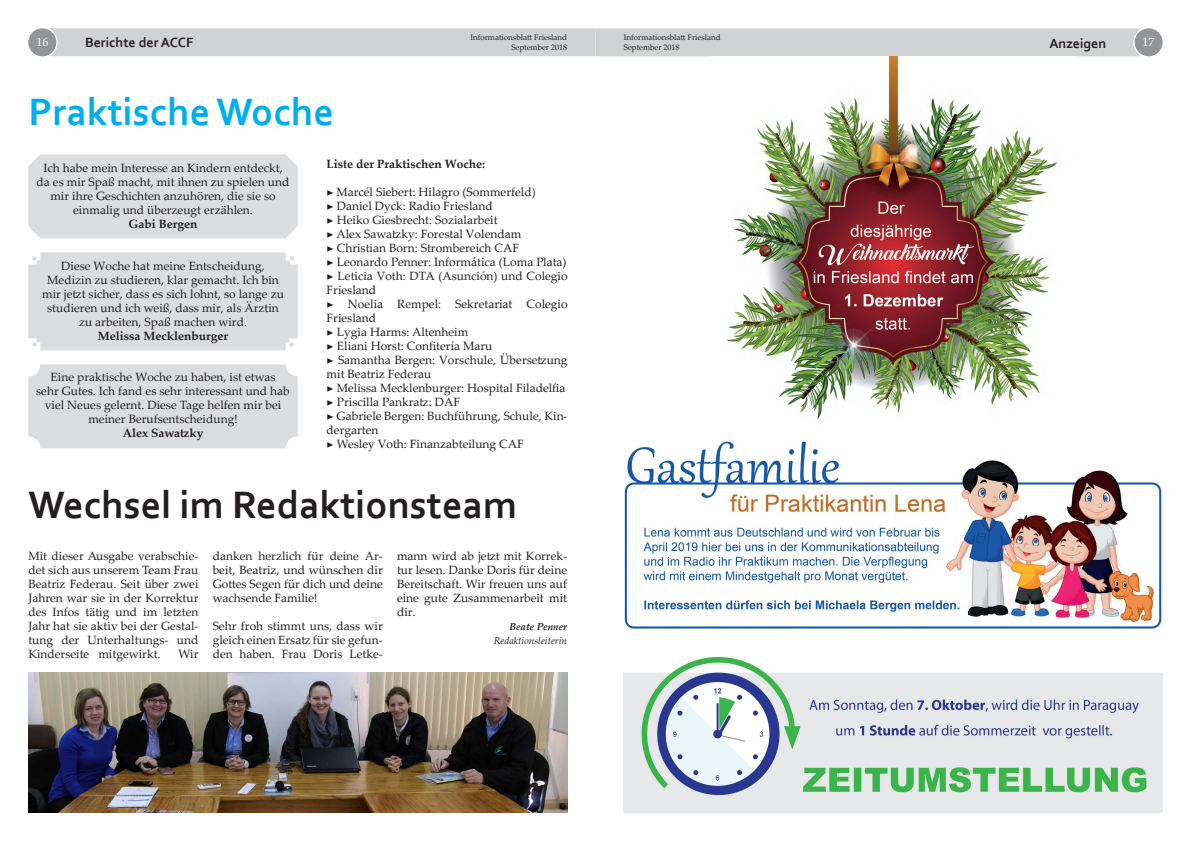
<style>
.page{position:relative;width:1191px;height:842px;background:#fff}
.page>*{position:absolute;margin:0;border:0;box-sizing:border-box;transform-origin:0 0}
.t1{font:700 40px "Corbel";color:#231f20}
.t2{font:700 40px "Corbel";color:#00aeef}
.t3{font:700 14px "Corbel";color:#231f20}
.t4{font:12px/14px "Palatino Linotype";color:#231f20;text-align:justify}
.t5{font:700 12px "Palatino Linotype";color:#231f20}
.t6{font:12px "Palatino Linotype";color:#fff}
.t7{font:italic 10px "Palatino Linotype";color:#231f20}
.t8{font:italic 700 10px "Palatino Linotype";color:#231f20}
.t9{font:8px/10px "Palatino Linotype";color:#231f20}
.s1{font-family:"Minion Pro"}
</style>
<div class="page">
<div style="left:28px;top:28px;width:28px;height:28px;background:#939598;border-radius:50%"></div>
<div style="left:49px;top:28px;width:1092px;height:28px;background:#d1d2d4"></div>
<div style="left:1134px;top:28px;width:28px;height:28px;background:#939598;border-radius:50%"></div>
<div style="left:28px;top:252px;width:270px;height:98px;background:#dcdddf"></div>
<div style="left:28px;top:154px;width:270px;height:84px;background:#dcdddf"></div>
<div style="left:28px;top:364px;width:270px;height:84px;background:#dcdddf;border-radius:12px"></div>
<img style="left:28px;top:672px;width:539px;height:140px">
<img style="left:624px;top:657px;width:538px;height:155px">
<img style="left:726px;top:57px;width:332px;height:362px">
<img style="left:624px;top:441px;width:538px;height:188px">
<p class="t9" style="left:470px;top:32px;width:98px;text-align:right">Informationsblatt Friesland<br>September 2018</p>
<p class="t9" style="left:624px;top:32px;width:98px">Informationsblatt Friesland<br>September 2018</p>
<p class="t3" style="left:85px;top:33px;width:110px">Berichte der ACCF</p>
<p class="t3" style="left:1049px;top:34px;width:58px">Anzeigen</p>
<p class="t6" style="left:36px;top:34px;width:13px">16</p>
<p class="t6" style="left:1142px;top:33px;width:13px">17</p>
<p class="t2" style="left:28px;top:87px;width:307px">Praktische Woche</p>
<p class="t4" style="left:43px;top:161px;width:241px">Ich habe mein Interesse an Kindern entdeckt,</p>
<p class="t4" style="left:37px;top:175px;width:254px;text-align:center">da es mir Spaß macht, mit ihnen zu spielen und mir ihre Geschichten anzuhören, die sie so</p>
<p class="t4" style="left:73px;top:203px;width:181px">einmalig und überzeugt erzählen.</p>
<p class="t5" style="left:129px;top:216px;width:70px">Gabi Bergen</p>
<p class="t4" style="left:61px;top:259px;width:205px">Diese Woche hat meine Entscheidung,</p>
<p class="t4" style="left:47px;top:273px;width:233px">Medizin zu studieren, klar gemacht. Ich bin</p>
<p class="t4" style="left:42px;top:287px;width:243px;text-align:center">mir jetzt sicher, dass es sich lohnt, so lange zu studieren und ich weiß, dass mir, als Ärztin</p>
<p class="t4" style="left:79px;top:315px;width:169px">zu arbeiten, Spaß machen wird.</p>
<p class="t5" style="left:98px;top:328px;width:132px">Melissa Mecklenburger</p>
<p class="t4" style="left:51px;top:370px;width:226px">Eine praktische Woche zu haben, ist etwas</p>
<p class="t4" style="left:36px;top:384px;width:255px;text-align:center">sehr Gutes. Ich fand es sehr interessant und hab viel Neues gelernt. Diese Tage helfen mir bei meiner Berufsentscheidung!</p>
<p class="t5" style="left:123px;top:425px;width:82px">Alex Sawatzky</p>
<p class="t5" style="left:327px;top:156px;width:160px">Liste der Praktischen Woche:</p>
<p class="t4" style="left:327px;top:185px;width:210px"><span class="s1">▶</span> Marcél Siebert: Hilagro (Sommerfeld)</p>
<p class="t4" style="left:327px;top:199px;width:168px"><span class="s1">▶</span> Daniel Dyck: Radio Friesland</p>
<p class="t4" style="left:327px;top:213px;width:172px"><span class="s1">▶</span> Heiko Giesbrecht: Sozialarbeit</p>
<p class="t4" style="left:327px;top:227px;width:196px"><span class="s1">▶</span> Alex Sawatzky: Forestal Volendam</p>
<p class="t4" style="left:327px;top:241px;width:194px"><span class="s1">▶</span> Christian Born: Strombereich CAF</p>
<p class="t4" style="left:327px;top:255px;width:241px"><span class="s1">▶</span> Leonardo Penner: Informática (Loma Plata)</p>
<p class="t4" style="left:327px;top:269px;width:242px"><span class="s1">▶</span> Leticia Voth: DTA (Asunción) und Colegio<br>Friesland</p>
<p class="t4" style="left:327px;top:297px;width:242px"><span class="s1">▶</span> Noelia Rempel: Sekretariat Colegio<br>Friesland</p>
<p class="t4" style="left:327px;top:325px;width:143px"><span class="s1">▶</span> Lygia Harms: Altenheim</p>
<p class="t4" style="left:327px;top:339px;width:167px"><span class="s1">▶</span> Eliani Horst: Confitería Maru</p>
<p class="t4" style="left:327px;top:353px;width:242px"><span class="s1">▶</span> Samantha Bergen: Vorschule, Übersetzung mit Beatriz Federau</p>
<p class="t4" style="left:327px;top:381px;width:240px"><span class="s1">▶</span> Melissa Mecklenburger: Hospital Filadelfia</p>
<p class="t4" style="left:327px;top:395px;width:135px"><span class="s1">▶</span> Priscilla Pankratz: DAF</p>
<p class="t4" style="left:327px;top:409px;width:242px"><span class="s1">▶</span> Gabriele Bergen: Buchführung, Schule, Kin&shy;dergarten</p>
<p class="t4" style="left:327px;top:437px;width:199px"><span class="s1">▶</span> Wesley Voth: Finanzabteilung CAF</p>
<p class="t1" style="left:28px;top:480px;width:490px">Wechsel im Redaktionsteam</p>
<p class="t4" style="left:28px;top:548px;width:172px">Mit dieser Ausgabe verabschie&shy;det sich aus unserem Team Frau Beatriz Federau. Seit über zwei Jahren war sie in der Korrektur des Infos tätig und im letzten Jahr hat sie aktiv bei der Gestal&shy;tung der Unterhaltungs- und Kinderseite mitgewirkt.</p>
<p class="t4" style="left:213px;top:548px;width:172px">danken herzlich für deine Ar&shy;beit, Beatriz, und wünschen dir Gottes Segen für dich und deine wachsende Familie!</p>
<p class="t4" style="left:213px;top:618px;width:172px">Sehr froh stimmt uns, dass wir gleich einen Ersatz für sie gefun&shy;den haben. Frau Doris Letke-</p>
<p class="t4" style="left:397px;top:548px;width:172px">mann wird ab jetzt mit Korrek&shy;tur lesen. Danke Doris für deine Bereitschaft. Wir freuen uns auf eine gute Zusammenarbeit mit dir.</p>
<p class="t8" style="left:509px;top:619px;width:59px">Beate Penner</p>
<p class="t7" style="left:494px;top:633px;width:75px">Redaktionsleiterin</p>
<p class="t4" style="left:178px;top:646px;width:21px">Wir</p>
</div>
